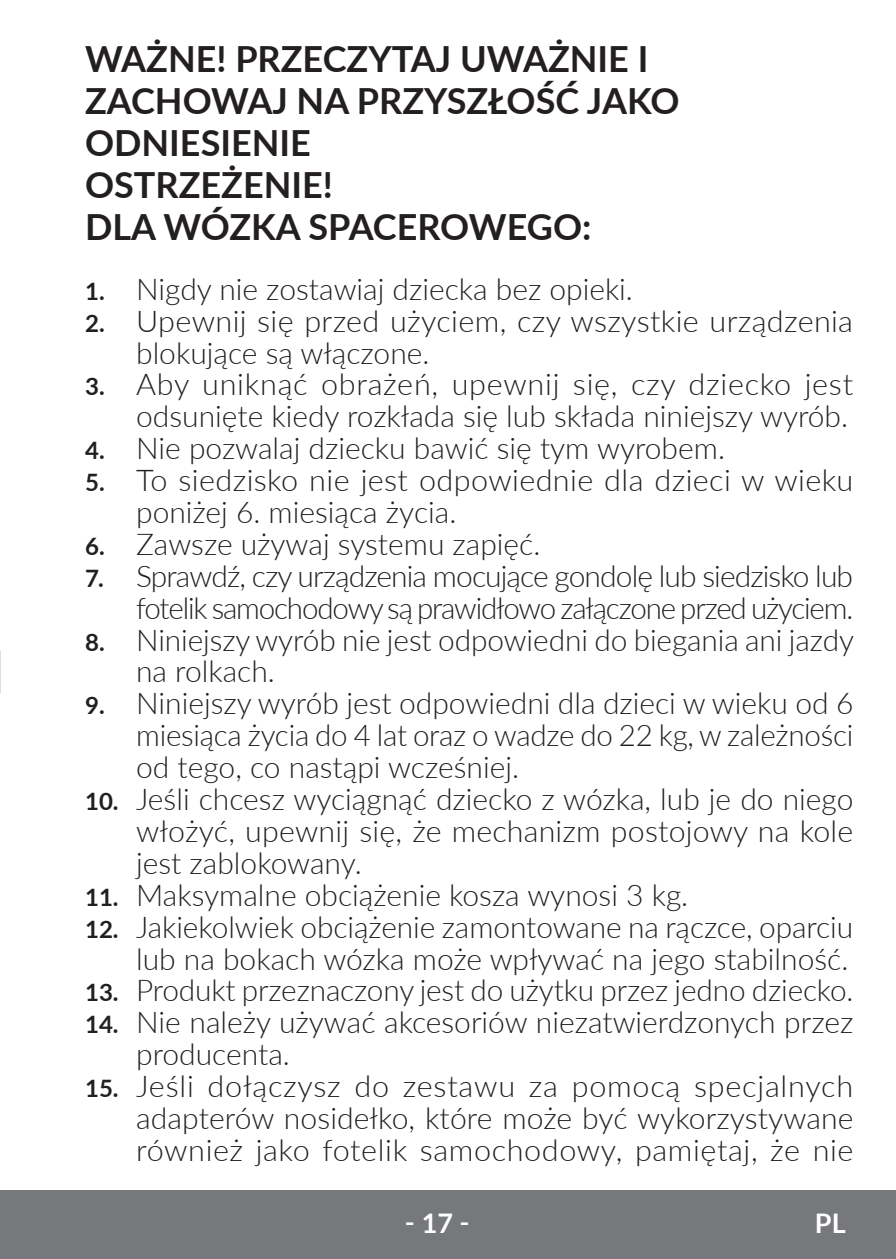
<style>
.page{position:relative;width:896px;height:1259px;background:#fff}
.page>*{position:absolute;margin:0;border:0;box-sizing:border-box;transform-origin:0 0}
.t1{font:700 36px/42px "Lato";color:#231f20}
.t2{font:300 30px/31.8px "Lato";color:#231f20}
.t3{font:300 30px/31.8px "Lato";letter-spacing:-.04em;color:#231f20;text-align:right}
.t4{font:700 27px "Lato";color:#fff}
.s1{font-weight:700;font-size:24px}
</style>
<div class="page">
<div style="left:0;top:1190px;width:895px;height:69px;background:#76787b"></div>
<p class="t1" style="left:85px;top:36px;width:596px">WAŻNE! PRZECZYTAJ UWAŻNIE I<br>ZACHOWAJ NA PRZYSZŁOŚĆ JAKO<br>ODNIESIENIE<br>OSTRZEŻENIE!<br>DLA WÓZKA SPACEROWEGO:</p>
<p class="t2" style="left:85px;top:272px;width:549px"><span class="s1">1.</span> Nigdy nie zostawiaj dziecka bez opieki.</p>
<p class="t2" style="left:136px;top:304px;width:718px;text-indent:-51px"><span class="s1">2.</span> Upewnij się przed użyciem, czy wszystkie urządzenia blokujące są włączone.</p>
<p class="t2" style="left:85px;top:368px;width:769px;text-align:right"><span class="s1">3.</span> Aby uniknąć obrażeń, upewnij się, czy dziecko jest odsunięte kiedy rozkłada się lub składa niniejszy wyrób.</p>
<p class="t2" style="left:85px;top:431px;width:641px"><span class="s1">4.</span> Nie pozwalaj dziecku bawić się tym wyrobem.</p>
<p class="t2" style="left:136px;top:463px;width:718px;text-indent:-51px"><span class="s1">5.</span> To siedzisko nie jest odpowiednie dla dzieci w wieku poniżej 6. miesiąca życia.</p>
<p class="t2" style="left:85px;top:527px;width:457px"><span class="s1">6.</span> Zawsze używaj systemu zapięć.</p>
<p class="t3" style="left:85px;top:559px;width:769px"><span class="s1">7.</span> Sprawdź, czy urządzenia mocujące gondolę lub siedzisko lub fotelik samochodowy są prawidłowo załączone przed użyciem.</p>
<p class="t2" style="left:136px;top:623px;width:719px;text-indent:-51px"><span class="s1">8.</span> Niniejszy wyrób nie jest odpowiedni do biegania ani jazdy na rolkach.</p>
<p class="t2" style="left:136px;top:687px;width:718px;text-align:justify;text-indent:-51px"><span class="s1">9.</span> Niniejszy wyrób jest odpowiedni dla dzieci w wieku od 6 miesiąca życia do 4 lat oraz o wadze do 22 kg, w zależności od tego, co nastąpi wcześniej.</p>
<p class="t2" style="left:136px;top:782px;width:718px;text-align:justify;text-indent:-51px"><span class="s1">10.</span> Jeśli chcesz wyciągnąć dziecko z wózka, lub je do niego włożyć, upewnij się, że mechanizm postojowy na kole jest zablokowany.</p>
<p class="t2" style="left:85px;top:878px;width:604px"><span class="s1">11.</span> Maksymalne obciążenie kosza wynosi 3 kg.</p>
<p class="t2" style="left:85px;top:910px;width:769px;text-align:right"><span class="s1">12.</span> Jakiekolwiek obciążenie zamontowane na rączce, oparciu lub na bokach wózka może wpływać na jego stabilność.</p>
<p class="t2" style="left:85px;top:974px;width:769px"><span class="s1">13.</span> Produkt przeznaczony jest do użytku przez jedno dziecko.</p>
<p class="t2" style="left:136px;top:1005px;width:718px;text-indent:-51px"><span class="s1">14.</span> Nie należy używać akcesoriów niezatwierdzonych przez producenta.</p>
<p class="t2" style="left:136px;top:1069px;width:718px;text-align:justify;text-indent:-51px"><span class="s1">15.</span> Jeśli dołączysz do zestawu za pomocą specjalnych adapterów nosidełko, które może być wykorzystywane również jako fotelik samochodowy, pamiętaj, że nie</p>
<p class="t4" style="left:405px;top:1203px;width:66px">‑ 17 ‑</p>
<p class="t4" style="left:815px;top:1203px;width:32px">PL</p>
</div>
